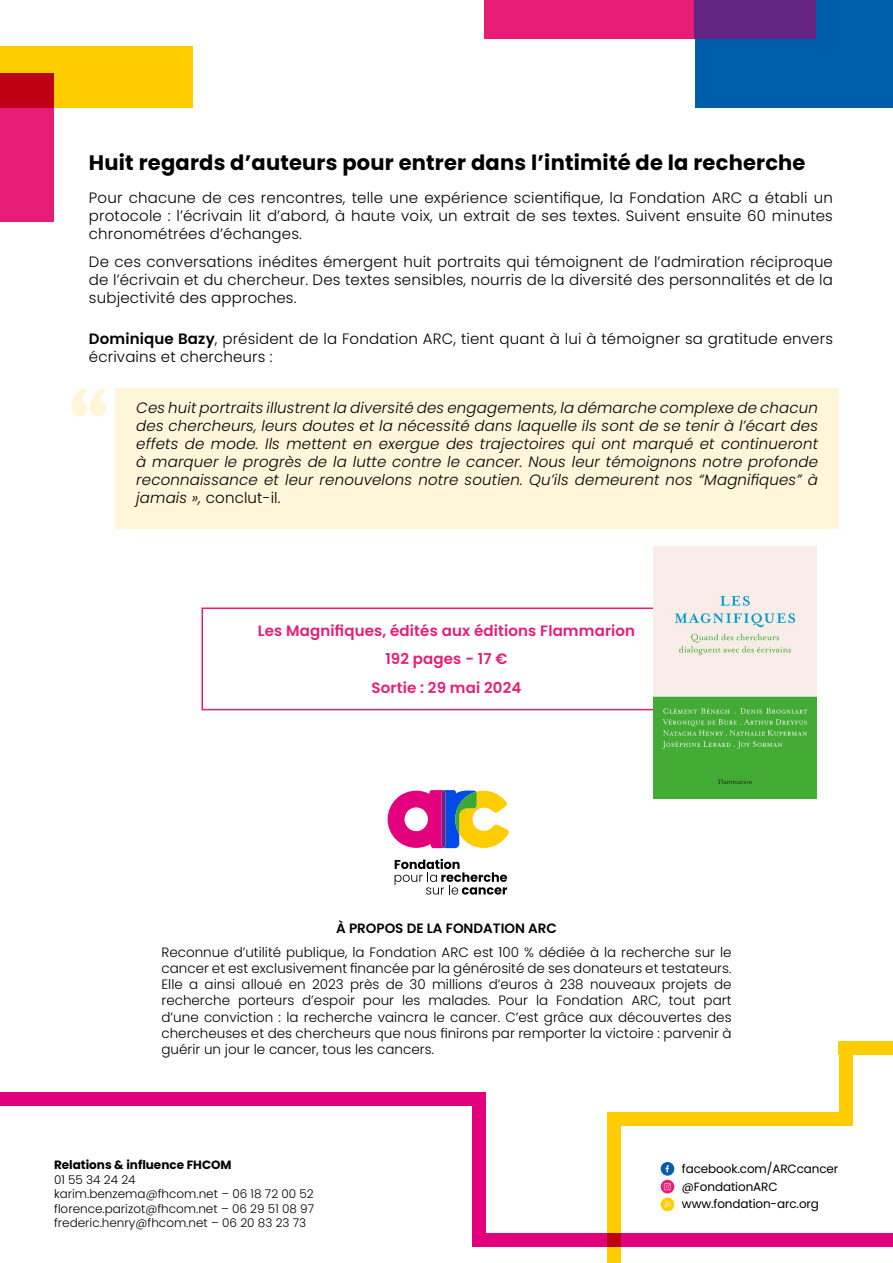
<style>
.page{position:relative;width:893px;height:1263px;background:#fff}
.page>*{position:absolute;margin:0;border:0;box-sizing:border-box;transform-origin:0 0}
.t1{font:700 21px "Poppins";letter-spacing:.01em;color:#000}
.t2{font:300 15px/18px "Poppins";letter-spacing:.01em;color:#000;text-align:justify}
.t3{font:italic 300 15px/18px "Poppins";letter-spacing:.01em;color:#000;text-align:justify}
.t4{font:600 15px/28.5px "Poppins";letter-spacing:.01em;color:#e71c77;text-align:center}
.t5{font:300 13.5px/16.2px "Poppins";color:#000;text-align:justify}
.t6{font:600 13.5px "Poppins";color:#000}
.t7{font:300 12px/14.4px "Poppins";color:#000}
.t8{font:12px/17.5px "Poppins";letter-spacing:-.01em;color:#000}
.t9{font:700 12px "Poppins";color:#000}
.s1{font-weight:600}
.s2{font-style:normal}
</style>
<div class="page">
<div style="left:484px;top:0;width:323px;height:39px;background:#e71c77"></div>
<div style="left:0;top:46px;width:193px;height:62px;background:#fc0"></div>
<div style="left:695px;top:0;width:198px;height:108px;background:#005da9"></div>
<div style="left:0;top:73px;width:53px;height:149px;background:#e71c77"></div>
<div style="left:695px;top:0;width:121px;height:39px;background:#662482"></div>
<div style="left:0;top:73px;width:53px;height:35px;background:#be0014"></div>
<div style="left:661px;top:1162px;width:13px;height:13px;background:#005da9;border-radius:50%"></div>
<svg style="left:665px;top:1165px;width:4px;height:7px"></svg>
<svg style="left:661px;top:1180px;width:13px;height:13px"></svg>
<svg style="left:664px;top:1183px;width:7px;height:7px"></svg>
<svg style="left:661px;top:1197px;width:13px;height:14px"></svg>
<svg style="left:664px;top:1201px;width:7px;height:6px"></svg>
<div style="left:608px;top:1112px;width:13px;height:151px;background:#fc0"></div>
<div style="left:839px;top:1041px;width:13px;height:85px;background:#fc0"></div>
<div style="left:839px;top:1041px;width:54px;height:13px;background:#fc0"></div>
<div style="left:608px;top:1112px;width:231px;height:14px;background:#fc0"></div>
<div style="left:472px;top:1092px;width:13px;height:155px;background:#e3007d"></div>
<div style="left:0;top:1092px;width:482px;height:13px;background:#e3007d"></div>
<div style="left:472px;top:1233px;width:421px;height:14px;background:#e3007d"></div>
<div style="left:608px;top:1233px;width:13px;height:14px;background:#be0014"></div>
<div style="left:116px;top:389px;width:723px;height:140px;background:#fff5d8"></div>
<svg style="left:71px;top:389px;width:35px;height:27px"></svg>
<div style="left:201px;top:607px;width:490px;height:103px;border:2px solid #e71c77"></div>
<img style="left:654px;top:546px;width:162px;height:253px">
<svg style="left:395px;top:859px;width:112px;height:35px"></svg>
<svg style="left:388px;top:790px;width:121px;height:58px"></svg>
<h1 class="t1" style="left:89px;top:150px;width:718px">Huit regards d’auteurs pour entrer dans l’intimité de la recherche</h1>
<p class="t2" style="left:89px;top:189px;width:745px">Pour chacune de ces rencontres, telle une expérience scientifique, la Fondation ARC a établi un protocole : l’écrivain lit d’abord, à haute voix, un extrait de ses textes. Suivent ensuite 60 minutes chronométrées d’échanges.</p>
<p class="t2" style="left:89px;top:253px;width:745px">De ces conversations inédites émergent huit portraits qui témoignent de l’admiration réciproque de l’écrivain et du chercheur. Des textes sensibles, nourris de la diversité des personnalités et de la subjectivité des approches.</p>
<p class="t2" style="left:89px;top:330px;width:745px"><span class="s1">Dominique Bazy</span>, président de la Fondation ARC, tient quant à lui à témoigner sa gratitude envers écrivains et chercheurs :</p>
<p class="t3" style="left:136px;top:398px;width:683px">Ces huit portraits illustrent la diversité des engagements, la démarche complexe de chacun des chercheurs, leurs doutes et la nécessité dans laquelle ils sont de se tenir à l’écart des effets de mode. Ils mettent en exergue des trajectoires qui ont marqué et continueront à marquer le progrès de la lutte contre le cancer. Nous leur témoignons notre profonde reconnaissance et leur renouvelons notre soutien. Qu’ils demeurent nos “Magnifiques” à jamais », <span class="s2">conclut-il.</span></p>
<p class="t4" style="left:258px;top:616px;width:379px">Les Magnifiques, édités aux éditions Flammarion<br>192 pages - 17 €<br>Sortie : 29 mai 2024</p>
<p class="t6" style="left:336px;top:920px;width:222px">À PROPOS DE LA FONDATION ARC</p>
<p class="t5" style="left:161px;top:944px;width:572px">Reconnue d’utilité publique, la Fondation ARC est 100 % dédiée à la recherche sur le cancer et est exclusivement financée par la générosité de ses donateurs et testateurs.<br>Elle a ainsi alloué en 2023 près de 30 millions d’euros à 238 nouveaux projets de recherche porteurs d’espoir pour les malades. Pour la Fondation ARC, tout part d’une conviction : la recherche vaincra le cancer. C’est grâce aux découvertes des chercheuses et des chercheurs que nous finirons par remporter la victoire : parvenir à guérir un jour le cancer, tous les cancers.</p>
<p class="t9" style="left:54px;top:1158px;width:179px">Relations &amp; influence FHCOM</p>
<p class="t7" style="left:54px;top:1172px;width:262px">01 55 34 24 24<br>karim.benzema@fhcom.net – 06 18 72 00 52 florence.parizot@fhcom.net – 06 29 51 08 97 frederic.henry@fhcom.net – 06 20 83 23 73</p>
<p class="t8" style="left:682px;top:1160px;width:158px">facebook.com/ARCcancer @FondationARC www.fondation-arc.org</p>
</div>
